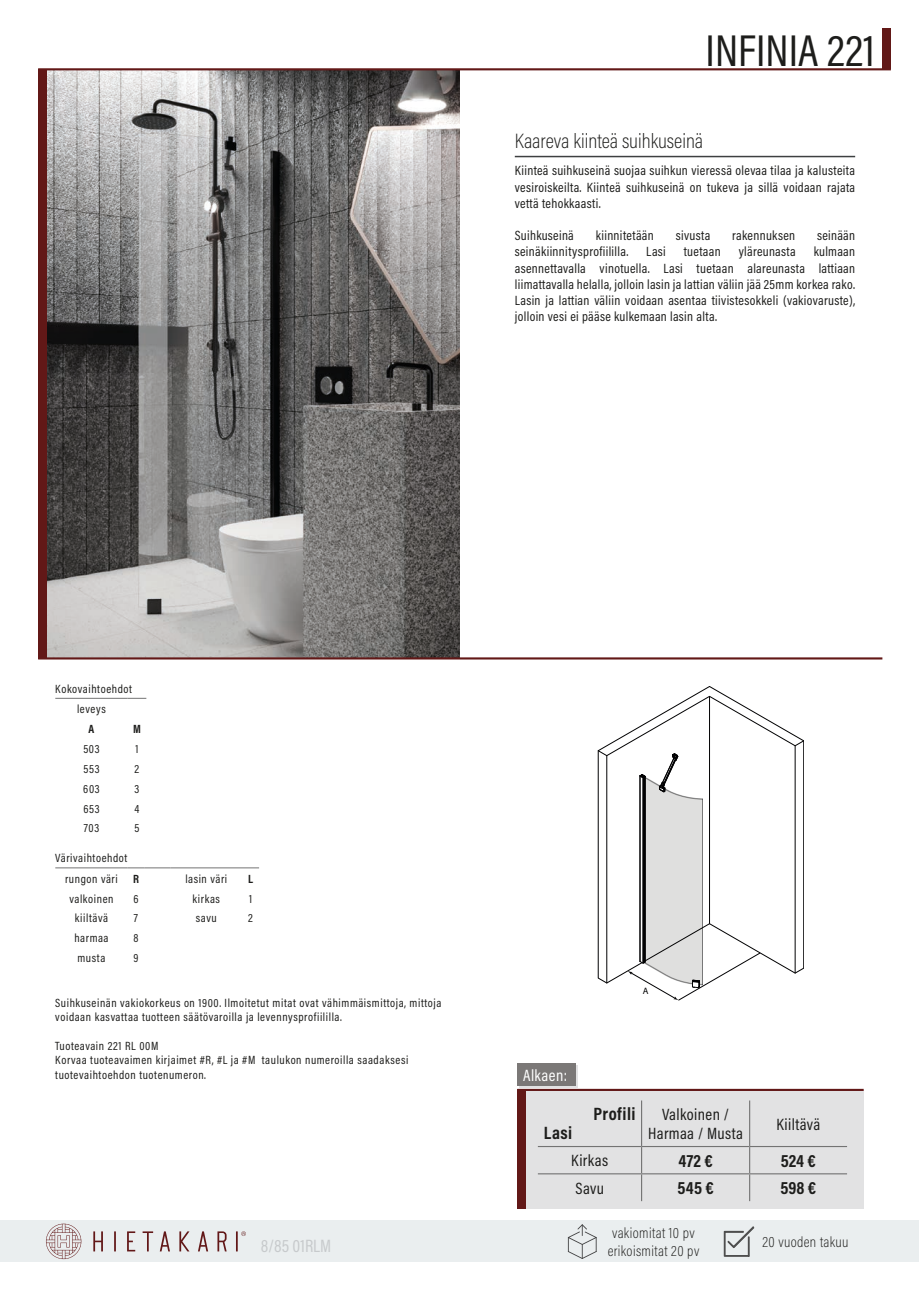
<style>
.page{position:relative;width:919px;height:1289px;background:#fff}
.page>*{position:absolute;margin:0;border:0;box-sizing:border-box;transform-origin:0 0}
.t1{font:45px "Acumin Pro Cond";color:#1d1d1b}
.t2{font:200 21px "Acumin Pro Cond";color:#1d1d1b}
.t3{font:700 18px "Acumin Pro Cond";letter-spacing:.02em;color:#1d1d1b}
.t4{font:18px "Acumin Pro Cond";color:#c7cacc}
.t5{font:16.5px/19.8px "Acumin Pro Cond";letter-spacing:.025em;color:#1d1d1b;text-align:center}
.t6{font:16.5px "Acumin Pro Cond";letter-spacing:.025em;color:#fff}
.t7{font:200 15px/18px "Acumin Pro Cond";letter-spacing:.025em;color:#1d1d1b;text-align:center}
.t8{font:13.5px/16.2px "Acumin Pro Cond";letter-spacing:.025em;color:#1d1d1b;text-align:justify}
.t9{font:12px/14.4px "Acumin Pro Cond";letter-spacing:.05em;color:#1d1d1b}
.t10{font:700 12px "Acumin Pro Cond";color:#1d1d1b}
.t11{font:9.3px "Myriad Pro";color:#020203}
</style>
<div class="page">
<div style="left:526px;top:1089px;width:337px;height:119px;background:#e2e2e3"></div>
<hr style="left:517px;top:1088px;width:346px;height:2px;background:#621817">
<div style="left:517px;top:1088px;width:9px;height:120px;background:#621817"></div>
<hr style="left:641px;top:1100px;width:1px;height:45px;background:#737373">
<hr style="left:538px;top:1145px;width:103px;height:2px;background:#737373">
<hr style="left:641px;top:1145px;width:108px;height:2px;background:#737373">
<hr style="left:749px;top:1145px;width:98px;height:2px;background:#737373">
<hr style="left:538px;top:1173px;width:103px;height:1px;background:#737373">
<hr style="left:641px;top:1173px;width:108px;height:1px;background:#737373">
<svg style="left:641px;top:1147px;width:1px;height:54px"></svg>
<hr style="left:749px;top:1173px;width:98px;height:1px;background:#737373">
<hr style="left:749px;top:1100px;width:1px;height:45px;background:#737373">
<svg style="left:749px;top:1147px;width:1px;height:54px"></svg>
<img style="left:47px;top:70px;width:412px;height:587px">
<div style="left:0;top:1220px;width:918px;height:42px;background:#eaeeef"></div>
<hr style="left:38px;top:657px;width:844px;height:2px;background:#621817">
<hr style="left:38px;top:68px;width:852px;height:2px;background:#621817">
<div style="left:38px;top:69px;width:9px;height:589px;background:#621817"></div>
<div style="left:882px;top:29px;width:8px;height:40px;background:#621817"></div>
<hr style="left:55px;top:698px;width:73px;height:1px;background:#737373">
<svg style="left:128px;top:698px;width:18px;height:1px"></svg>
<hr style="left:514px;top:156px;width:341px;height:1px;background:#3d4041">
<svg style="left:114px;top:1231px;width:2px;height:20px"></svg>
<svg style="left:93px;top:1231px;width:10px;height:20px"></svg>
<svg style="left:160px;top:1231px;width:10px;height:20px"></svg>
<svg style="left:198px;top:1231px;width:10px;height:20px"></svg>
<svg style="left:127px;top:1231px;width:8px;height:20px"></svg>
<svg style="left:143px;top:1231px;width:10px;height:20px"></svg>
<svg style="left:179px;top:1231px;width:10px;height:20px"></svg>
<svg style="left:217px;top:1231px;width:10px;height:20px"></svg>
<svg style="left:46px;top:1223px;width:35px;height:35px"></svg>
<svg style="left:236px;top:1231px;width:10px;height:20px"></svg>
<hr style="left:55px;top:867px;width:73px;height:1px;background:#737373">
<svg style="left:128px;top:867px;width:42px;height:1px"></svg>
<hr style="left:170px;top:867px;width:72px;height:1px;background:#737373">
<svg style="left:242px;top:867px;width:17px;height:1px"></svg>
<svg style="left:723px;top:1226px;width:31px;height:31px"></svg>
<svg style="left:598px;top:686px;width:205px;height:297px"></svg>
<svg style="left:627px;top:752px;width:133px;height:248px"></svg>
<svg style="left:568px;top:1224px;width:28px;height:34px"></svg>
<div style="left:519px;top:1064px;width:58px;height:23px;background:#7b7877"></div>
<div style="left:517px;top:1063px;width:58px;height:22px;background:#7b7877"></div>
<h1 class="t1" style="left:705px;top:21px;width:171px">INFINIA 221</h1>
<h2 class="t2" style="left:514px;top:127px;width:190px">Kaareva kiinteä suihkuseinä</h2>
<p class="t8" style="left:514px;top:162px;width:342px">Kiinteä suihkuseinä suojaa suihkun vieressä olevaa tilaa ja kalusteita vesiroiskeilta. Kiinteä suihkuseinä on tukeva ja sillä voidaan rajata vettä tehokkaasti.</p>
<p class="t8" style="left:514px;top:227px;width:61px">Suihkuseinä</p>
<p class="t8" style="left:595px;top:227px;width:60px">kiinnitetään</p>
<p class="t8" style="left:675px;top:227px;width:36px">sivusta</p>
<p class="t8" style="left:732px;top:227px;width:65px">rakennuksen</p>
<p class="t8" style="left:817px;top:227px;width:40px">seinään</p>
<p class="t8" style="left:514px;top:243px;width:115px">seinäkiinnitysprofiililla.</p>
<p class="t8" style="left:646px;top:243px;width:21px">Lasi</p>
<p class="t8" style="left:683px;top:243px;width:39px">tuetaan</p>
<p class="t8" style="left:738px;top:243px;width:59px">yläreunasta</p>
<p class="t8" style="left:514px;top:243px;width:342px;text-indent:299px">kulmaan asennettavalla vinotuella. Lasi tuetaan alareunasta lattiaan liimattavalla helalla, jolloin lasin ja lattian väliin jää 25mm korkea rako.<br>Lasin ja lattian väliin voidaan asentaa tiivistesokkeli (vakiovaruste), jolloin vesi ei pääse kulkemaan lasin alta.</p>
<p class="t9" style="left:55px;top:681px;width:78px">Kokovaihtoehdot</p>
<p class="t9" style="left:77px;top:701px;width:30px">leveys</p>
<p class="t10" style="left:89px;top:721px;width:7px">A</p>
<p class="t10" style="left:133px;top:721px;width:9px">M</p>
<p class="t9" style="left:83px;top:741px;width:18px">503</p>
<p class="t9" style="left:135px;top:741px;width:5px">1</p>
<p class="t9" style="left:83px;top:761px;width:17px">553</p>
<p class="t9" style="left:135px;top:761px;width:6px">2</p>
<p class="t9" style="left:83px;top:781px;width:18px">603</p>
<p class="t9" style="left:135px;top:781px;width:6px">3</p>
<p class="t9" style="left:83px;top:801px;width:18px">653</p>
<p class="t9" style="left:134px;top:801px;width:6px">4</p>
<p class="t9" style="left:84px;top:820px;width:17px">703</p>
<p class="t9" style="left:134px;top:820px;width:6px">5</p>
<p class="t9" style="left:55px;top:850px;width:74px">Värivaihtoehdot</p>
<p class="t9" style="left:65px;top:871px;width:54px">rungon väri</p>
<p class="t10" style="left:133px;top:870px;width:7px">R</p>
<p class="t9" style="left:185px;top:871px;width:43px">lasin väri</p>
<p class="t10" style="left:248px;top:870px;width:6px">L</p>
<p class="t9" style="left:69px;top:891px;width:45px">valkoinen</p>
<p class="t9" style="left:133px;top:891px;width:7px">6</p>
<p class="t9" style="left:192px;top:891px;width:29px">kirkas</p>
<p class="t9" style="left:249px;top:891px;width:5px">1</p>
<p class="t9" style="left:75px;top:910px;width:35px">kiiltävä</p>
<p class="t9" style="left:134px;top:910px;width:6px">7</p>
<p class="t9" style="left:196px;top:910px;width:22px">savu</p>
<p class="t9" style="left:248px;top:910px;width:6px">2</p>
<p class="t9" style="left:74px;top:930px;width:36px">harmaa</p>
<p class="t9" style="left:133px;top:930px;width:7px">8</p>
<p class="t9" style="left:77px;top:950px;width:29px">musta</p>
<p class="t9" style="left:133px;top:950px;width:7px">9</p>
<p class="t9" style="left:55px;top:994px;width:387px">Suihkuseinän vakiokorkeus on 1900. Ilmoitetut mitat ovat vähimmäismittoja, mittoja voidaan kasvattaa tuotteen säätövaroilla ja levennysprofiililla.</p>
<p class="t9" style="left:55px;top:1038px;width:354px">Tuoteavain 221 RL 00M<br>Korvaa tuoteavaimen kirjaimet #R, #L ja #M taulukon numeroilla saadaksesi tuotevaihtoehdon tuotenumeron.</p>
<h3 class="t4" style="left:261px;top:1233px;width:72px">8/85 01RLM</h3>
<p class="t11" style="left:642px;top:985px;width:7px">A</p>
<p class="t6" style="left:523px;top:1064px;width:45px">Alkaen:</p>
<h3 class="t3" style="left:544px;top:1121px;width:30px">Lasi</h3>
<h3 class="t3" style="left:593px;top:1101px;width:43px">Profili</h3>
<p class="t5" style="left:648px;top:1103px;width:96px">Valkoinen /<br>Harmaa / Musta</p>
<p class="t5" style="left:776px;top:1113px;width:45px">Kiiltävä</p>
<p class="t5" style="left:571px;top:1150px;width:38px">Kirkas</p>
<h3 class="t3" style="left:678px;top:1148px;width:36px">472 €</h3>
<h3 class="t3" style="left:780px;top:1148px;width:36px">524 €</h3>
<p class="t5" style="left:575px;top:1177px;width:30px">Savu</p>
<h3 class="t3" style="left:677px;top:1175px;width:38px">545 €</h3>
<h3 class="t3" style="left:780px;top:1175px;width:37px">598 €</h3>
<p class="t7" style="left:607px;top:1223px;width:93px">vakiomitat 10 pv erikoismitat 20 pv</p>
<p class="t7" style="left:762px;top:1232px;width:88px">20 vuoden takuu</p>
</div>
